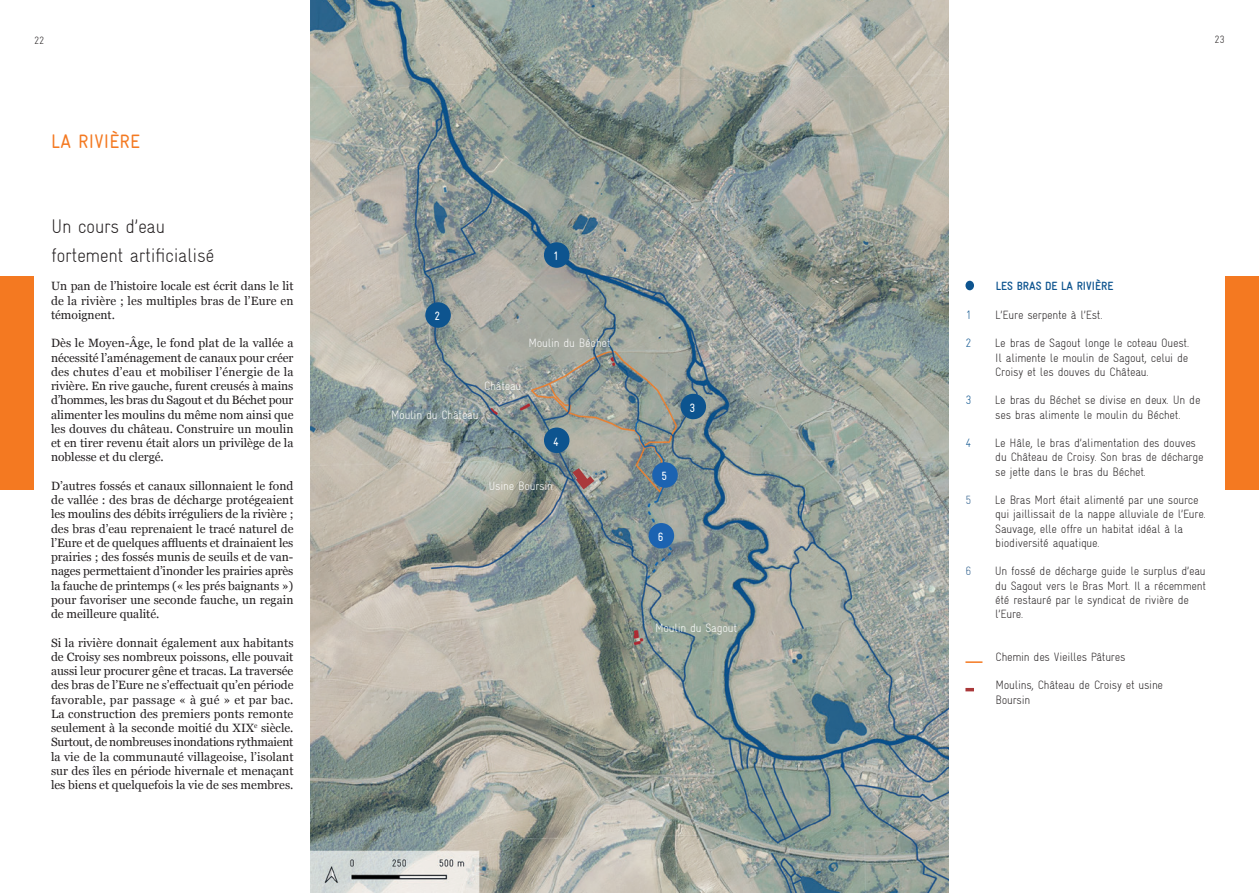
<style>
.page{position:relative;width:1259px;height:893px;background:#fff}
.page>*{position:absolute;margin:0;border:0;box-sizing:border-box;transform-origin:0 0}
.Livret_A5_-_Paragraphe_-_Titre_P{font:19.5px/28.5px "Gravur Condensed Light CE";letter-spacing:-.02em;color:#231f20}
.Livret_A5_-_Paragraphe_-_Titre_P-2{font:19.5px "Gravur Condensed Reg CE";letter-spacing:.01em;color:#f47921}
.Livret_A5_-_Paragraphe_-_Texte_courant__{font:12px/14.2px "Georgia";color:#231f20;text-align:justify}
.Livret_A5_-_Légende{font:12px/14.2px "Gravur Condensed Light CE";letter-spacing:-.02em;color:#231f20}
.Livret_A5_-_Légende-2{font:12px "Gravur Condensed Light CE";letter-spacing:-.02em;color:#fff}
.Livret_A5_-_Titre_des_légendes__pour_les{font:12px "Gravur Condensed Bold CE";color:#0d548f}
.Livret_A5_-_Couverture_-_Titre_2__si_lon{font:12px "Gravur Condensed Reg CE";color:#fff}
.t1{font:12px "Gravur Condensed Light CE";color:#0d548f}
.t2{font:12px "Gravur Condensed Light CE";color:#356490}
.t3{font:10.5px "Gravur Condensed Light CE";color:#231f20}
</style>
<div class="page">
<img style="left:310px;top:0;width:638px;height:893px">
<div style="left:544px;top:242px;width:25px;height:26px;background:#0d548f;border-radius:50%"></div>
<div style="left:544px;top:427px;width:25px;height:26px;background:#0d548f;border-radius:50%"></div>
<div style="left:680px;top:394px;width:26px;height:25px;background:#0d548f;border-radius:50%"></div>
<div style="left:652px;top:462px;width:26px;height:26px;background:#1c63b1;border-radius:50%"></div>
<div style="left:648px;top:523px;width:26px;height:26px;background:#1c63b1;border-radius:50%"></div>
<div style="left:425px;top:302px;width:26px;height:26px;background:#0d548f;border-radius:50%"></div>
<div style="left:965px;top:281px;width:9px;height:9px;background:#0d548f;border-radius:50%"></div>
<svg style="left:572px;top:468px;width:22px;height:21px"></svg>
<svg style="left:965px;top:661px;width:17px;height:2px"></svg>
<svg style="left:965px;top:688px;width:9px;height:3px"></svg>
<div style="left:0;top:276px;width:34px;height:213px;background:#f47921"></div>
<div style="left:1225px;top:276px;width:34px;height:213px;background:#f47921"></div>
<p class="t3" style="left:34px;top:34px;width:12px">22</p>
<p class="t3" style="left:1214px;top:34px;width:12px">23</p>
<p class="Livret_A5_-_Paragraphe_-_Titre_P-2" style="left:51px;top:130px;width:91px">LA RIVIÈRE</p>
<p class="Livret_A5_-_Paragraphe_-_Titre_P" style="left:51px;top:212px;width:165px">Un cours d’eau fortement artificialisé</p>
<p class="Livret_A5_-_Paragraphe_-_Texte_courant__" style="left:51px;top:279px;width:244px">Un pan de l’histoire locale est écrit dans le lit de la rivière ; les multiples bras de l’Eure en témoignent.</p>
<p class="Livret_A5_-_Paragraphe_-_Texte_courant__" style="left:51px;top:336px;width:244px">Dès le Moyen-Âge, le fond plat de la vallée a nécessité l’aménagement de canaux pour créer des chutes d’eau et mobiliser l’énergie de la rivière. En rive gauche, furent creusés à mains d’hommes, les bras du Sagout et du Béchet pour alimenter les moulins du même nom ainsi que les douves du château. Construire un moulin et en tirer revenu était alors un privilège de la noblesse et du clergé.</p>
<p class="Livret_A5_-_Paragraphe_-_Texte_courant__" style="left:51px;top:478px;width:244px">D’autres fossés et canaux sillonnaient le fond de vallée : des bras de décharge protégeaient les moulins des débits irréguliers de la rivière ; des bras d’eau reprenaient le tracé naturel de l’Eure et de quelques affluents et drainaient les prairies ; des fossés munis de seuils et de van&shy;nages permettaient d’inonder les prairies après la fauche de printemps (« les prés baignants ») pour favoriser une seconde fauche, un regain de meilleure qualité.</p>
<p class="Livret_A5_-_Paragraphe_-_Texte_courant__" style="left:51px;top:635px;width:244px">Si la rivière donnait également aux habitants de Croisy ses nombreux poissons, elle pouvait aussi leur procurer gêne et tracas. La traversée des bras de l’Eure ne s’effectuait qu’en période favorable, par passage « à gué » et par bac.<br>La construction des premiers ponts remonte seulement à la seconde moitié du XIX<sup>e</sup> siècle.<br>Surtout, de nombreuses inondations rythmaient la vie de la communauté villageoise, l’isolant sur des îles en période hivernale et menaçant les biens et quelquefois la vie de ses membres.</p>
<p class="Livret_A5_-_Couverture_-_Titre_2__si_lon" style="left:553px;top:250px;width:7px">1</p>
<p class="Livret_A5_-_Couverture_-_Titre_2__si_lon" style="left:434px;top:310px;width:7px">2</p>
<p class="Livret_A5_-_Légende-2" style="left:528px;top:336px;width:83px">Moulin du Béchet</p>
<p class="Livret_A5_-_Légende-2" style="left:484px;top:379px;width:39px">Château</p>
<p class="Livret_A5_-_Légende-2" style="left:391px;top:407px;width:89px">Moulin du Château</p>
<p class="Livret_A5_-_Couverture_-_Titre_2__si_lon" style="left:553px;top:435px;width:7px">4</p>
<p class="Livret_A5_-_Légende-2" style="left:488px;top:479px;width:66px">Usine Boursin</p>
<p class="Livret_A5_-_Couverture_-_Titre_2__si_lon" style="left:661px;top:470px;width:7px">5</p>
<p class="Livret_A5_-_Couverture_-_Titre_2__si_lon" style="left:658px;top:530px;width:7px">6</p>
<p class="Livret_A5_-_Couverture_-_Titre_2__si_lon" style="left:689px;top:401px;width:7px">3</p>
<p class="Livret_A5_-_Légende-2" style="left:655px;top:621px;width:83px">Moulin du Sagout</p>
<p class="Livret_A5_-_Titre_des_légendes__pour_les" style="left:995px;top:280px;width:119px">LES BRAS DE LA RIVIÈRE</p>
<p class="t1" style="left:965px;top:308px;width:8px">1</p>
<p class="Livret_A5_-_Légende" style="left:995px;top:308px;width:109px">L’Eure serpente à l’Est.</p>
<p class="t1" style="left:965px;top:336px;width:8px">2</p>
<p class="Livret_A5_-_Légende" style="left:995px;top:336px;width:196px;text-align:justify">Le bras de Sagout longe le coteau Ouest.<br>Il alimente le moulin de Sagout, celui de Croisy et les douves du Château.</p>
<p class="t1" style="left:965px;top:393px;width:8px">3</p>
<p class="Livret_A5_-_Légende" style="left:995px;top:393px;width:207px">Le bras du Béchet se divise en deux. Un de ses bras alimente le moulin du Béchet.</p>
<p class="t1" style="left:965px;top:436px;width:7px">4</p>
<p class="Livret_A5_-_Légende" style="left:994px;top:436px;width:210px">Le Hâle, le bras d’alimentation des douves du Château de Croisy. Son bras de décharge se jette dans le bras du Béchet.</p>
<p class="t2" style="left:965px;top:493px;width:8px">5</p>
<p class="Livret_A5_-_Légende" style="left:995px;top:493px;width:212px">Le Bras Mort était alimenté par une source qui jaillissait de la nappe alluviale de l’Eure.<br>Sauvage, elle offre un habitat idéal à la biodiversité aquatique.</p>
<p class="t2" style="left:965px;top:564px;width:8px">6</p>
<p class="Livret_A5_-_Légende" style="left:995px;top:564px;width:213px">Un fossé de décharge guide le surplus d’eau du Sagout vers le Bras Mort. Il a récemment été restauré par le syndicat de rivière de l’Eure.</p>
<p class="Livret_A5_-_Légende" style="left:995px;top:650px;width:131px">Chemin des Vieilles Pâtures</p>
<p class="Livret_A5_-_Légende" style="left:995px;top:678px;width:169px">Moulins, Château de Croisy et usine<br>Boursin</p>
</div>
